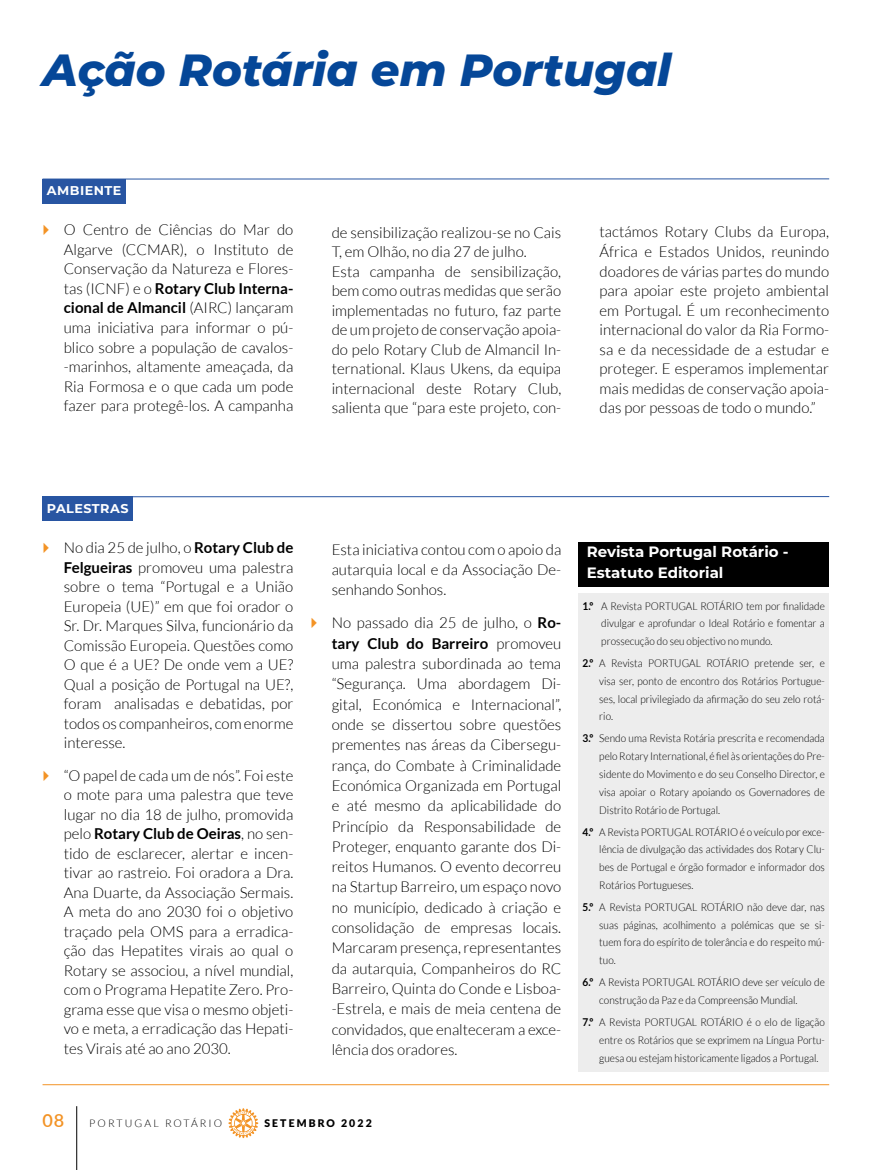
<style>
.page{position:relative;width:893px;height:1170px;background:#fff}
.page>*{position:absolute;margin:0;border:0;box-sizing:border-box;transform-origin:0 0}
.t1{font:italic 800 45px "Montserrat";color:#054798}
.t2{font:600 18px "Lato";color:#f39325}
.t3{font:300 15px/19.5px "Lato";color:#000;text-align:justify}
.t4{font:700 15px/21px "Montserrat";color:#fff}
.t5{font:700 12.75px "Montserrat";letter-spacing:.035em;color:#fff}
.t6{font:300 10.8px/17.7px "Lato";color:#000;text-align:justify;scale:.93 1}
.t7{font:300 10.5px "Lato";letter-spacing:.2em;color:#000}
.t8{font:900 10.5px "Lato";letter-spacing:.2em;color:#000}
.s1{font-weight:700}
</style>
<div class="page">
<svg style="left:228px;top:1108px;width:30px;height:29px"></svg>
<hr style="left:76px;top:1106px;width:1px;height:63px;background:#000">
<hr style="left:43px;top:1084px;width:786px;height:1px;background:#f39325">
<div style="left:43px;top:179px;width:83px;height:24px;background:#2855a2"></div>
<hr style="left:43px;top:179px;width:786px;height:1px;background:#2855a2">
<div style="left:43px;top:496px;width:90px;height:25px;background:#2855a2"></div>
<hr style="left:43px;top:496px;width:786px;height:1px;background:#2855a2">
<div style="left:578px;top:593px;width:251px;height:478px;background:#ededed"></div>
<div style="left:578px;top:542px;width:251px;height:45px;background:#000"></div>
<h1 class="t1" style="left:43px;top:37px;width:630px">Ação Rotária em Portugal</h1>
<p class="t5" style="left:47px;top:182px;width:76px">AMBIENTE</p>
<p class="t3" style="left:64px;top:220px;width:231px">O Centro de Ciências do Mar do Algarve (CCMAR), o Instituto de Conservação da Natureza e Flores&shy;tas (ICNF) e o <span class="s1">Rotary Club Interna&shy;cional de Almancil</span> (AIRC) lançaram uma iniciativa para informar o pú&shy;blico sobre a população de cavalos--marinhos, altamente ameaçada, da Ria Formosa e o que cada um pode fazer para protegê-los. A campanha</p>
<p class="t3" style="left:332px;top:222px;width:231px;text-align:left">de sensibilização realizou-se no Cais T, em Olhão, no dia 27 de julho.<br>Esta campanha de sensibilização, bem como outras medidas que serão implementadas no futuro, faz parte de um projeto de conservação apoia&shy;do pelo Rotary Club de Almancil In&shy;ternational. Klaus Ukens, da equipa internacional deste Rotary Club, salienta que “para este projeto, con-</p>
<p class="t3" style="left:600px;top:222px;width:231px">tactámos Rotary Clubs da Europa, África e Estados Unidos, reunindo doadores de várias partes do mundo para apoiar este projeto ambiental em Portugal. É um reconhecimento internacional do valor da Ria Formo&shy;sa e da necessidade de a estudar e proteger. E esperamos implementar mais medidas de conservação apoia&shy;das por pessoas de todo o mundo.”</p>
<p class="t5" style="left:47px;top:499px;width:83px">PALESTRAS</p>
<p class="t3" style="left:64px;top:538px;width:231px">No dia 25 de julho, o <span class="s1">Rotary Club de Felgueiras</span> promoveu uma palestra sobre o tema “Portugal e a União Europeia (UE)” em que foi orador o Sr. Dr. Marques Silva, funcionário da Comissão Europeia. Questões como O que é a UE? De onde vem a UE?<br>Qual a posição de Portugal na UE?, foram analisadas e debatidas, por todos os companheiros, com enorme interesse.</p>
<p class="t3" style="left:64px;top:765px;width:231px">“O papel de cada um de nós”. Foi este o mote para uma palestra que teve lugar no dia 18 de julho, promovida pelo <span class="s1">Rotary Club de Oeiras</span>, no sen&shy;tido de esclarecer, alertar e incen&shy;tivar ao rastreio. Foi oradora a Dra.<br>Ana Duarte, da Associação Sermais.<br>A meta do ano 2030 foi o objetivo traçado pela OMS para a erradica&shy;ção das Hepatites virais ao qual o Rotary se associou, a nível mundial, com o Programa Hepatite Zero. Pro&shy;grama esse que visa o mesmo objeti&shy;vo e meta, a erradicação das Hepati&shy;tes Virais até ao ano 2030.</p>
<p class="t3" style="left:332px;top:539px;width:231px;line-height:20.2px">Esta iniciativa contou com o apoio da autarquia local e da Associação De&shy;senhando Sonhos.</p>
<p class="t3" style="left:332px;top:612px;width:231px;line-height:20.2px">No passado dia 25 de julho, o <span class="s1">Ro&shy;tary Club do Barreiro</span> promoveu uma palestra subordinada ao tema “Segurança. Uma abordagem Di&shy;gital, Económica e Internacional”, onde se dissertou sobre questões prementes nas áreas da Cibersegu&shy;rança, do Combate à Criminalidade Económica Organizada em Portugal e até mesmo da aplicabilidade do Princípio da Responsabilidade de Proteger, enquanto garante dos Di&shy;reitos Humanos. O evento decorreu na Startup Barreiro, um espaço novo no município, dedicado à criação e consolidação de empresas locais.<br>Marcaram presença, representantes da autarquia, Companheiros do RC Barreiro, Quinta do Conde e Lisboa--Estrela, e mais de meia centena de convidados, que enalteceram a exce&shy;lência dos oradores.</p>
<p class="t2" style="left:43px;top:1107px;width:23px">08</p>
<p class="t7" style="left:89px;top:1117px;width:134px">PORTUGAL ROTÁRIO</p>
<p class="t8" style="left:264px;top:1117px;width:109px">SETEMBRO 2022</p>
<p class="t4" style="left:587px;top:540px;width:203px">Revista Portugal Rotário -<br>Estatuto Editorial</p>
<p class="t6" style="left:601px;top:597px;width:242px;text-indent:-19px"><span class="s1">1.º</span> A Revista PORTUGAL ROTÁRIO tem por finalidade divulgar e aprofundar o Ideal Rotário e fomentar a prossecução do seu objectivo no mundo.</p>
<p class="t6" style="left:599px;top:654px;width:244px;text-indent:-17px"><span class="s1">2.º</span> A Revista PORTUGAL ROTÁRIO pretende ser, e visa ser, ponto de encontro dos Rotários Portugue&shy;ses, local privilegiado da afirmação do seu zelo rotá&shy;rio.</p>
<p class="t6" style="left:599px;top:729px;width:244px;text-indent:-17px"><span class="s1">3.º</span> Sendo uma Revista Rotária prescrita e recomendada pelo Rotary International, é fiel às orientações do Pre&shy;sidente do Movimento e do seu Conselho Director, e visa apoiar o Rotary apoiando os Governadores de Distrito Rotário de Portugal.</p>
<p class="t6" style="left:599px;top:822px;width:244px;text-indent:-17px"><span class="s1">4.º</span> A Revista PORTUGAL ROTÁRIO é o veículo por exce&shy;lência de divulgação das actividades dos Rotary Clu&shy;bes de Portugal e órgão formador e informador dos Rotários Portugueses.</p>
<p class="t6" style="left:599px;top:898px;width:244px;text-indent:-17px"><span class="s1">5.º</span> A Revista PORTUGAL ROTÁRIO não deve dar, nas suas páginas, acolhimento a polémicas que se si&shy;tuem fora do espírito de tolerância e do respeito mú&shy;tuo.</p>
<p class="t6" style="left:599px;top:973px;width:244px;text-indent:-17px"><span class="s1">6.º</span> A Revista PORTUGAL ROTÁRIO deve ser veículo de construção da Paz e da Compreensão Mundial.</p>
<p class="t6" style="left:599px;top:1013px;width:244px;text-indent:-17px"><span class="s1">7.º</span> A Revista PORTUGAL ROTÁRIO é o elo de ligação entre os Rotários que se exprimem na Língua Portu&shy;guesa ou estejam historicamente ligados a Portugal.</p>
</div>
